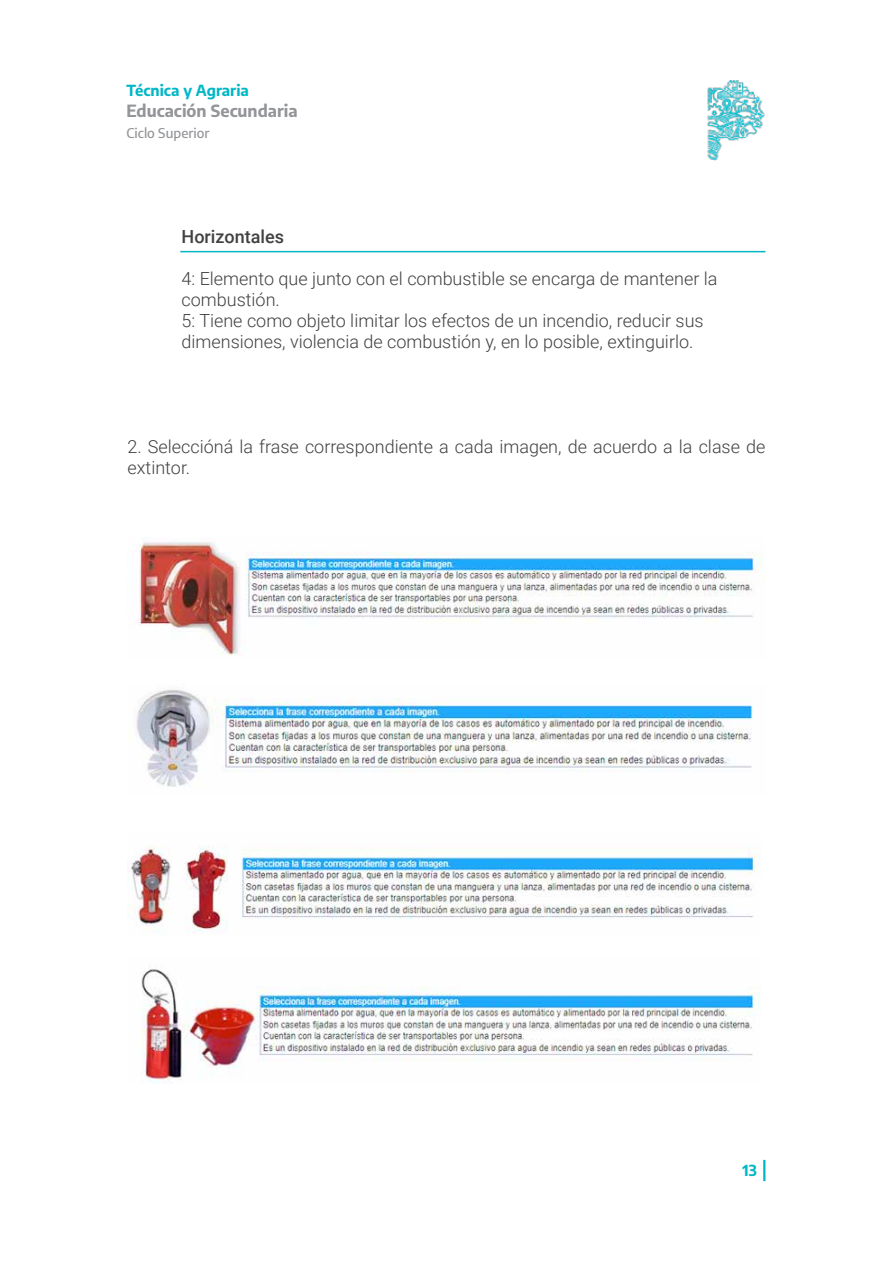
<style>
.page{position:relative;width:893px;height:1263px;background:#fff}
.page>*{position:absolute;margin:0;border:0;box-sizing:border-box;transform-origin:0 0}
.t1{font:300 18px/21px "Roboto";color:#414042}
.t2{font:500 18px "Roboto";color:#414042}
.t3{font:700 16.5px "Encode Sans";color:#939598}
.t4{font:700 15px "Encode Sans";color:#00b7c6}
.t5{font:500 13.5px "Encode Sans";color:#939598}
</style>
<div class="page">
<img style="left:707px;top:81px;width:58px;height:79px">
<hr style="left:763px;top:1160px;width:2px;height:21px;background:#00b7c6">
<img style="left:138px;top:537px;width:625px;height:119px">
<img style="left:135px;top:689px;width:618px;height:98px">
<img style="left:128px;top:846px;width:633px;height:87px">
<img style="left:141px;top:969px;width:619px;height:114px">
<hr style="left:180px;top:251px;width:585px;height:1px;background:#00b7c6">
<p class="t4" style="left:126px;top:79px;width:124px">Técnica y Agraria</p>
<p class="t3" style="left:126px;top:98px;width:173px">Educación Secundaria</p>
<p class="t5" style="left:126px;top:123px;width:85px">Ciclo Superior</p>
<p class="t2" style="left:182px;top:224px;width:104px">Horizontales</p>
<p class="t1" style="left:182px;top:267px;width:537px">4: Elemento que junto con el combustible se encarga de mantener la combustión.<br>5: Tiene como objeto limitar los efectos de un incendio, reducir sus dimensiones, violencia de combustión y, en lo posible, extinguirlo.</p>
<p class="t1" style="left:128px;top:435px;width:639px">2. Seleccióná la frase correspondiente a cada imagen, de acuerdo a la clase de extintor.</p>
<p class="t4" style="left:742px;top:1159px;width:16px">13</p>
</div>
